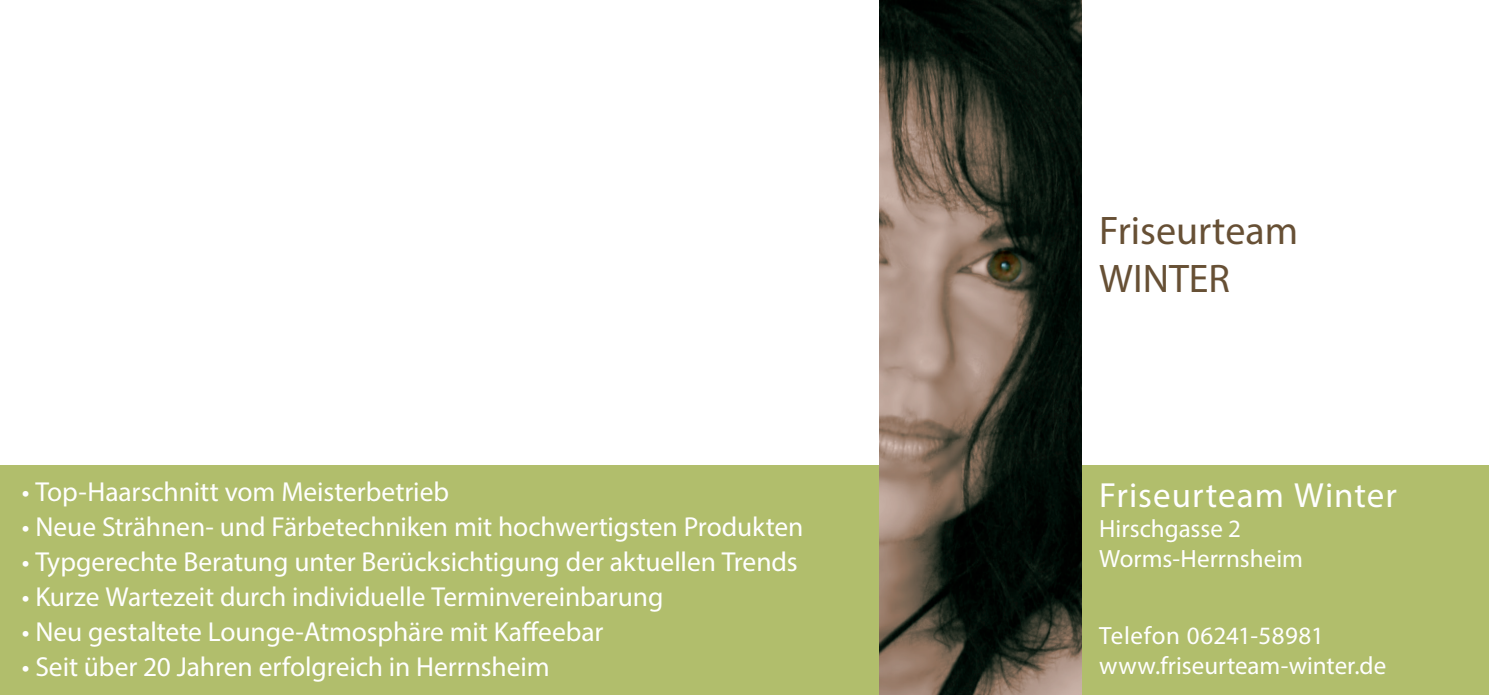
<style>
.page{position:relative;width:1489px;height:695px;background:#fff}
.page>*{position:absolute;margin:0;border:0;box-sizing:border-box;transform-origin:0 0}
.t1{font:40px/48px "Myriad Pro";color:#675035}
.t2{font:35px "Myriad Pro";letter-spacing:.03em;color:#fff}
.t3{font:27.5px "Myriad Pro";letter-spacing:-.005em;color:#fff}
.t4{font:25px/30px "Myriad Pro";color:#fff}
</style>
<div class="page">
<div style="left:0;top:465px;width:1488px;height:229px;background:#b1be6c"></div>
<img style="left:879px;top:0;width:202px;height:694px">
<p class="t3" style="left:22px;top:474px;width:429px">• Top-Haarschnitt vom Meisterbetrieb</p>
<p class="t3" style="left:22px;top:509px;width:783px">• Neue Strähnen- und Färbetechniken mit hochwertigsten Produkten</p>
<p class="t3" style="left:22px;top:544px;width:777px">• Typgerechte Beratung unter Berücksichtigung der aktuellen Trends</p>
<p class="t3" style="left:22px;top:579px;width:643px">• Kurze Wartezeit durch individuelle Terminvereinbarung</p>
<p class="t3" style="left:22px;top:614px;width:583px">• Neu gestaltete Lounge-Atmosphäre mit Kaffeebar</p>
<p class="t3" style="left:22px;top:649px;width:529px">• Seit über 20 Jahren erfolgreich in Herrnsheim</p>
<p class="t1" style="left:1099px;top:206px;width:200px">Friseurteam<br>WINTER</p>
<p class="t2" style="left:1099px;top:473px;width:299px">Friseurteam Winter</p>
<p class="t4" style="left:1099px;top:513px;width:205px">Hirschgasse 2<br>Worms-Herrnsheim</p>
<p class="t4" style="left:1099px;top:620px;width:288px">Telefon 06241-58981 www.friseurteam-winter.de</p>
</div>
